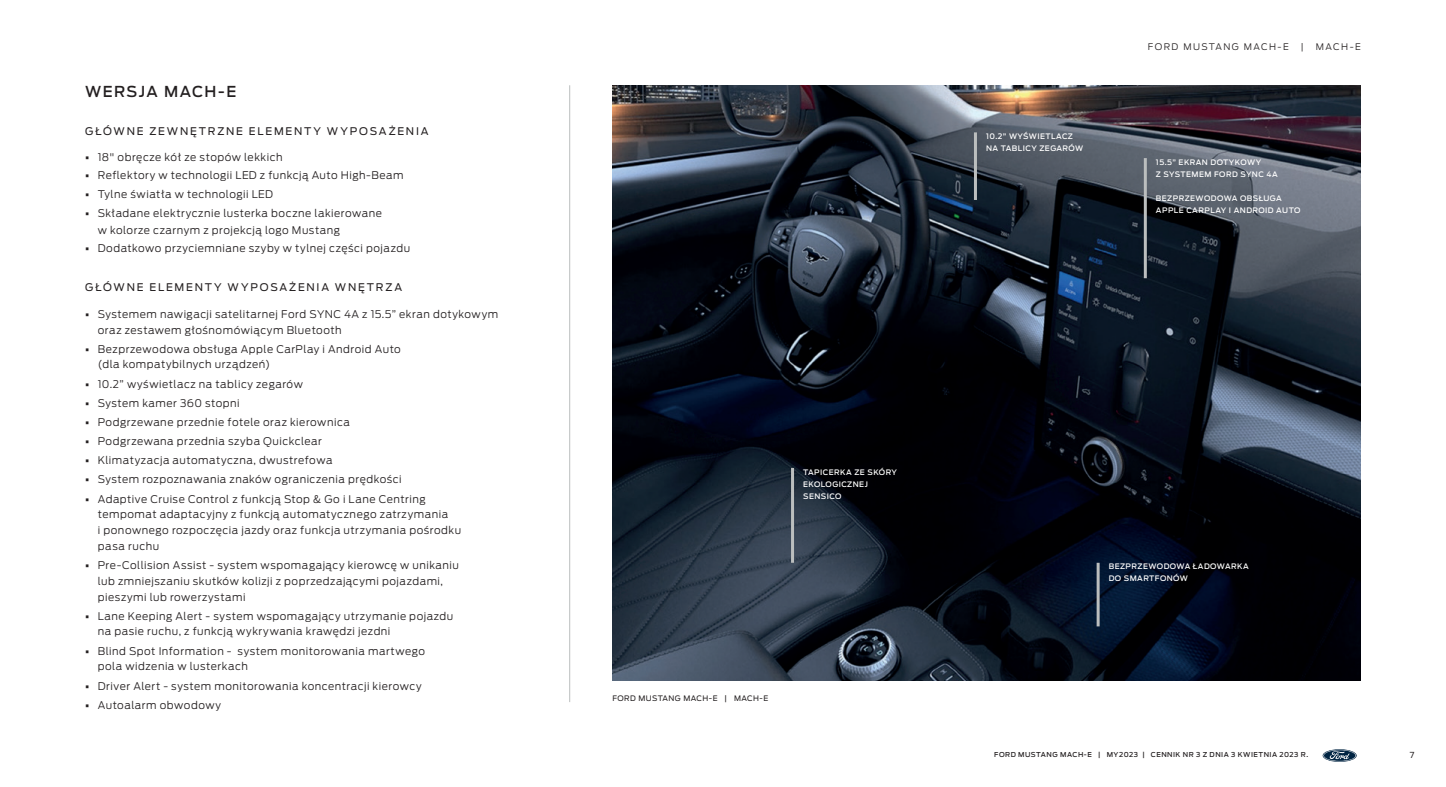
<style>
.page{position:relative;width:1446px;height:787px;background:#fff}
.page>*{position:absolute;margin:0;border:0;box-sizing:border-box;transform-origin:0 0}
.t1{font:500 15px "Ford Antenna";letter-spacing:.09em;color:#231f20}
.t2{font:300 10.5px/15.8px "Ford Antenna";letter-spacing:.045em;color:#231f20}
.t3{font:10.5px "Ford Antenna";letter-spacing:.17em;color:#231f20}
.t4{font:300 9px "Ford Antenna";letter-spacing:.16em;color:#231f20}
.t5{font:8.25px "Ford Antenna";color:#231f20}
.t6{font:500 7.5px/12px "Ford Antenna";letter-spacing:.06em;color:#fff}
.t7{font:7.5px "Ford Antenna";letter-spacing:.06em;color:#231f20}
.t8{font:500 6.75px "Ford Antenna";letter-spacing:.07em;color:#231f20}
.s1{font-weight:900}
</style>
<div class="page">
<svg style="left:1322px;top:749px;width:34px;height:13px"></svg>
<svg style="left:1323px;top:749px;width:33px;height:12px"></svg>
<img style="left:612px;top:85px;width:749px;height:596px">
<hr style="left:791px;top:468px;width:3px;height:95px;background:#bbbebe">
<hr style="left:1096px;top:563px;width:3px;height:63px;background:#bbbebe">
<hr style="left:1144px;top:158px;width:3px;height:120px;background:#bbbebe">
<hr style="left:974px;top:132px;width:3px;height:68px;background:#bbbebe">
<hr style="left:569px;top:85px;width:1px;height:617px;background:#bbbebe">
<h1 class="t1" style="left:85px;top:79px;width:153px">WERSJA MACH-E</h1>
<p class="t3" style="left:85px;top:122px;width:345px">GŁÓWNE ZEWNĘTRZNE ELEMENTY WYPOSAŻENIA</p>
<p class="t2" style="left:85px;top:148px;width:199px"><span class="s1">•</span> 18" obręcze kół ze stopów lekkich</p>
<p class="t2" style="left:85px;top:166px;width:320px"><span class="s1">•</span> Reflektory w technologii LED z funkcją Auto High-Beam</p>
<p class="t2" style="left:85px;top:184px;width:190px"><span class="s1">•</span> Tylne światła w technologii LED</p>
<p class="t2" style="left:98px;top:204px;width:286px;line-height:16.5px;text-indent:-13px"><span class="s1">•</span> Składane elektrycznie lusterka boczne lakierowane w kolorze czarnym z projekcją logo Mustang</p>
<p class="t2" style="left:85px;top:239px;width:327px"><span class="s1">•</span> Dodatkowo przyciemniane szyby w tylnej części pojazdu</p>
<p class="t3" style="left:85px;top:278px;width:319px">GŁÓWNE ELEMENTY WYPOSAŻENIA WNĘTRZA</p>
<p class="t2" style="left:98px;top:305px;width:402px;text-indent:-13px"><span class="s1">•</span> Systemem nawigacji satelitarnej Ford SYNC 4A z 15.5” ekran dotykowym oraz zestawem głośnomówiącym Bluetooth</p>
<p class="t2" style="left:98px;top:340px;width:305px;text-indent:-13px"><span class="s1">•</span> Bezprzewodowa obsługa Apple CarPlay i Android Auto (dla kompatybilnych urządzeń)</p>
<p class="t2" style="left:85px;top:375px;width:219px"><span class="s1">•</span> 10.2” wyświetlacz na tablicy zegarów</p>
<p class="t2" style="left:85px;top:394px;width:156px"><span class="s1">•</span> System kamer 360 stopni</p>
<p class="t2" style="left:85px;top:413px;width:266px"><span class="s1">•</span> Podgrzewane przednie fotele oraz kierownica</p>
<p class="t2" style="left:85px;top:432px;width:238px"><span class="s1">•</span> Podgrzewana przednia szyba Quickclear</p>
<p class="t2" style="left:85px;top:451px;width:249px"><span class="s1">•</span> Klimatyzacja automatyczna, dwustrefowa</p>
<p class="t2" style="left:85px;top:470px;width:318px"><span class="s1">•</span> System rozpoznawania znaków ograniczenia prędkości</p>
<p class="t2" style="left:98px;top:489px;width:365px;text-indent:-13px"><span class="s1">•</span> Adaptive Cruise Control z funkcją Stop &amp; Go i Lane Centring tempomat adaptacyjny z funkcją automatycznego zatrzymania<br>i ponownego rozpoczęcia jazdy oraz funkcja utrzymania pośrodku pasa ruchu</p>
<p class="t2" style="left:98px;top:556px;width:363px;text-indent:-13px"><span class="s1">•</span> Pre-Collision Assist - system wspomagający kierowcę w unikaniu lub zmniejszaniu skutków kolizji z poprzedzającymi pojazdami, pieszymi lub rowerzystami</p>
<p class="t2" style="left:98px;top:606px;width:357px;text-indent:-13px"><span class="s1">•</span> Lane Keeping Alert - system wspomagający utrzymanie pojazdu na pasie ruchu, z funkcją wykrywania krawędzi jezdni</p>
<p class="t2" style="left:98px;top:641px;width:329px;text-indent:-13px"><span class="s1">•</span> Blind Spot Information - system monitorowania martwego pola widzenia w lusterkach</p>
<p class="t2" style="left:85px;top:676px;width:338px"><span class="s1">•</span> Driver Alert - system monitorowania koncentracji kierowcy</p>
<p class="t2" style="left:85px;top:696px;width:138px"><span class="s1">•</span> Autoalarm obwodowy</p>
<p class="t6" style="left:986px;top:129px;width:99px">10.2” WYŚWIETLACZ<br>NA TABLICY ZEGARÓW</p>
<p class="t4" style="left:1148px;top:39px;width:142px">FORD MUSTANG MACH-E</p>
<p class="t4" style="left:1301px;top:39px;width:4px">|</p>
<p class="t4" style="left:1316px;top:39px;width:46px">MACH-E</p>
<p class="t6" style="left:1156px;top:155px;width:123px">15.5” EKRAN DOTYKOWY<br>Z SYSTEMEM FORD SYNC 4A</p>
<p class="t6" style="left:1156px;top:191px;width:146px">BEZPRZEWODOWA OBSŁUGA<br>APPLE CARPLAY I ANDROID AUTO</p>
<p class="t6" style="left:803px;top:465px;width:95px">TAPICERKA ZE SKÓRY<br>EKOLOGICZNEJ<br>SENSICO</p>
<p class="t7" style="left:612px;top:691px;width:157px">FORD MUSTANG MACH-E | MACH-E</p>
<p class="t6" style="left:1109px;top:560px;width:142px">BEZPRZEWODOWA ŁADOWARKA<br>DO SMARTFONÓW</p>
<p class="t8" style="left:994px;top:749px;width:315px">FORD MUSTANG MACH-E | MY2023 | CENNIK NR 3 Z DNIA 3 KWIETNIA 2023 R.</p>
<p class="t5" style="left:1409px;top:747px;width:6px">7</p>
</div>
